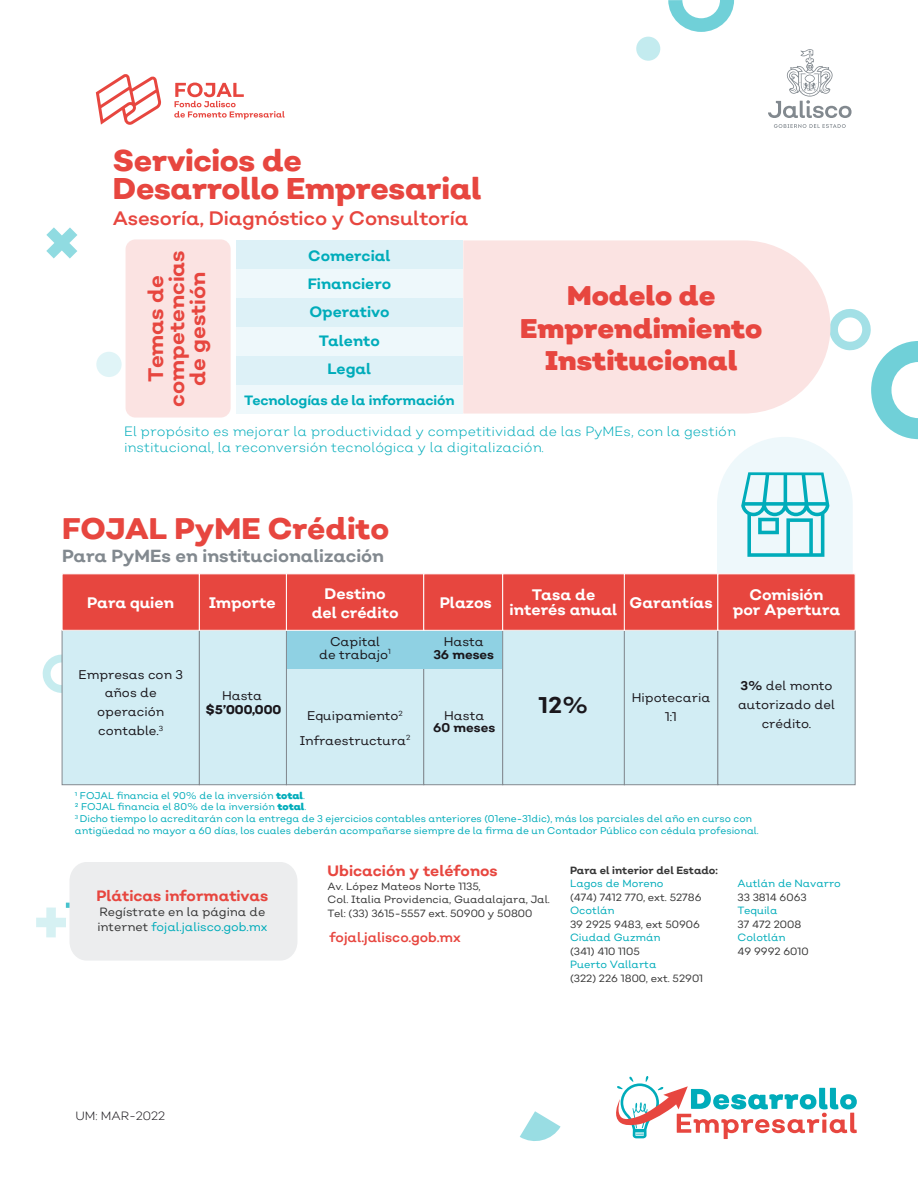
<style>
.page{position:relative;width:918px;height:1188px;background:#fff}
.page>*{position:absolute;margin:0;border:0;box-sizing:border-box;transform-origin:0 0}
.t1{font:800 30px/28.5px "Nutmeg";letter-spacing:-.01em;color:#e7463f}
.t2{font:800 29.85px "Nutmeg";color:#e7463f}
.t3{font:900 27px/32.4px "Nutmeg";color:#e7463f;text-align:center}
.t4{font:700 22.8px "Nutmeg";color:#1a171c}
.t5{font:700 21px/21px "Nutmeg";color:#e7463f;text-align:center}
.t6{font:19.5px "Nutmeg";letter-spacing:-.01em;color:#e7463f}
.t7{font:700 17.55px "Nutmeg";color:#82898f}
.t8{font:700 15.3px/15.3px "Nutmeg";color:#fff;text-align:center}
.t9{font:700 15px/28.2px "Nutmeg";color:#00acba;text-align:justify}
.t10{font:700 15px "Nutmeg";color:#e7463f}
.t11{font:300 13.5px/16.2px "Nutmeg";color:#00acba}
.t12{font:700 13.5px "Nutmeg";letter-spacing:-.01em;color:#00acba}
.t13{font:13.5px "Nutmeg";color:#e7463f}
.t14{font:12.6px/18.9px "Nutmeg";color:#1a171c;text-align:center}
.t15{font:700 12.6px "Nutmeg";color:#1a171c}
.t16{font:800 12.6px "Nutmeg";color:#1a171c}
.t17{font:12px/15px "Nutmeg";color:#373737}
.t18{font:300 12px "Nutmeg";color:#1a171c}
.t19{font:10.5px/13.5px "Nutmeg";color:#373737}
.t20{font:10.5px "Nutmeg";color:#00acba}
.t21{font:700 10.5px "Nutmeg";color:#373737}
.t22{font:9.75px/11.7px "Nutmeg";color:#00acba}
.s1{font-weight:700}
.s2{font-weight:900}
.s3{color:#00acba}
</style>
<div class="page">
<div style="left:126px;top:239px;width:105px;height:179px;background:#fbe3e2;border-radius:10px"></div>
<svg style="left:42px;top:653px;width:20px;height:41px"></svg>
<svg style="left:668px;top:0;width:66px;height:32px"></svg>
<svg style="left:520px;top:1111px;width:41px;height:30px"></svg>
<svg style="left:46px;top:227px;width:31px;height:32px"></svg>
<div style="left:96px;top:352px;width:26px;height:25px;background:#e0f4f7;border-radius:50%"></div>
<svg style="left:636px;top:36px;width:25px;height:25px"></svg>
<div style="left:236px;top:241px;width:227px;height:28px;background:#ddf1f7"></div>
<div style="left:236px;top:269px;width:227px;height:29px;background:#eef8fb"></div>
<div style="left:236px;top:298px;width:227px;height:29px;background:#ddf1f7"></div>
<div style="left:236px;top:327px;width:227px;height:29px;background:#eef8fb"></div>
<div style="left:236px;top:356px;width:227px;height:29px;background:#ddf1f7"></div>
<div style="left:236px;top:385px;width:227px;height:29px;background:#eef8fb"></div>
<div style="left:463px;top:240px;width:365px;height:174px;background:#fbe3e2"></div>
<svg style="left:36px;top:862px;width:261px;height:99px;background:#edeff0"></svg>
<div style="left:286px;top:630px;width:138px;height:155px;background:#d2edf4;border:1px solid #82898f"></div>
<div style="left:424px;top:630px;width:79px;height:155px;background:#d2edf4;border:1px solid #82898f"></div>
<div style="left:286px;top:630px;width:138px;height:39px;background:#8fd1e3"></div>
<div style="left:424px;top:630px;width:79px;height:39px;background:#8fd1e3"></div>
<div style="left:62px;top:630px;width:138px;height:155px;background:#d2edf4;border:1px solid #82898f"></div>
<div style="left:199px;top:630px;width:88px;height:155px;background:#d2edf4;border:1px solid #82898f"></div>
<div style="left:502px;top:630px;width:123px;height:155px;background:#d2edf4;border:1px solid #82898f"></div>
<div style="left:624px;top:630px;width:94px;height:155px;background:#d2edf4;border:1px solid #82898f"></div>
<div style="left:718px;top:630px;width:137px;height:155px;background:#d2edf4"></div>
<div style="left:62px;top:573px;width:138px;height:58px;background:#e7463f;border:1px solid #fff"></div>
<div style="left:199px;top:573px;width:88px;height:58px;background:#e7463f;border:1px solid #fff"></div>
<div style="left:286px;top:573px;width:138px;height:58px;background:#e7463f;border:1px solid #fff"></div>
<div style="left:423px;top:573px;width:80px;height:58px;background:#e7463f;border:1px solid #fff"></div>
<div style="left:502px;top:573px;width:123px;height:58px;background:#e7463f;border:1px solid #fff"></div>
<div style="left:624px;top:573px;width:94px;height:58px;background:#e7463f;border:1px solid #fff"></div>
<div style="left:717px;top:573px;width:139px;height:58px;background:#e7463f;border:1px solid #fff"></div>
<svg style="left:717px;top:308px;width:201px;height:268px"></svg>
<svg style="left:616px;top:1076px;width:241px;height:63px"></svg>
<svg style="left:174px;top:83px;width:111px;height:36px"></svg>
<svg style="left:96px;top:74px;width:65px;height:51px"></svg>
<svg style="left:774px;top:124px;width:72px;height:4px"></svg>
<svg style="left:768px;top:49px;width:84px;height:69px"></svg>
<h1 class="t1" style="left:113px;top:146px;width:370px">Servicios de<br>Desarrollo Empresarial</h1>
<h3 class="t6" style="left:113px;top:205px;width:357px">Asesoría, Diagnóstico y Consultoría</h3>
<h3 class="t5" style="left:145px;top:407px;width:158px;rotate:-90deg">Temas de competencias de gestión</h3>
<h3 class="t9" style="left:308px;top:241px;width:85px">Comercial Financiero Operativo</h3>
<h3 class="t9" style="left:319px;top:327px;width:62px;text-align:center">Talento<br>Legal</h3>
<h3 class="t12" style="left:244px;top:391px;width:212px">Tecnologías de la información</h3>
<h3 class="t3" style="left:520px;top:280px;width:244px">Modelo de<br>Emprendimiento<br>Institucional</h3>
<h3 class="t11" style="left:124px;top:423px;width:613px">El propósito es mejorar la productividad y competitividad de las PyMEs, con la gestión institucional, la reconversión tecnológica y la digitalización.</h3>
<h2 class="t2" style="left:62px;top:509px;width:329px">FOJAL PyME Crédito</h2>
<h3 class="t7" style="left:62px;top:544px;width:324px">Para PyMEs en institucionalización</h3>
<h3 class="t8" style="left:87px;top:594px;width:88px">Para quien</h3>
<h3 class="t8" style="left:209px;top:594px;width:68px">Importe</h3>
<h3 class="t8" style="left:312px;top:584px;width:88px;line-height:18.9px">Destino del crédito</h3>
<h3 class="t8" style="left:440px;top:594px;width:54px">Plazos</h3>
<h3 class="t8" style="left:510px;top:587px;width:109px">Tasa de interés anual</h3>
<h3 class="t8" style="left:629px;top:594px;width:85px">Garantías</h3>
<h3 class="t8" style="left:733px;top:587px;width:109px">Comisión<br>por Apertura</h3>
<p class="t14" style="left:319px;top:636px;width:73px;line-height:12.3px">Capital<br>de trabajo<sup>1</sup></p>
<p class="t14" style="left:444px;top:632px;width:42px">Hasta</p>
<p class="t15" style="left:433px;top:646px;width:62px">36 meses</p>
<p class="t14" style="left:79px;top:664px;width:106px">Empresas con 3 años de operación contable.<sup>3</sup></p>
<p class="t14" style="left:222px;top:686px;width:42px">Hasta</p>
<p class="t16" style="left:206px;top:701px;width:77px">$5’000,000</p>
<p class="t14" style="left:300px;top:703px;width:112px;line-height:24.6px">Equipamiento<sup>2<br></sup>Infraestructura<sup>2</sup></p>
<p class="t14" style="left:444px;top:706px;width:42px">Hasta</p>
<p class="t15" style="left:433px;top:720px;width:63px">60 meses</p>
<h3 class="t4" style="left:539px;top:691px;width:51px">12%</h3>
<p class="t14" style="left:632px;top:688px;width:80px">Hipotecaria<br>1:1</p>
<p class="t14" style="left:738px;top:676px;width:98px"><span class="s1">3%</span> del monto autorizado del crédito.</p>
<p class="t22" style="left:75px;top:789px;width:685px">1 FOJAL financia el 90% de la inversión <span class="s2">total</span>.<br>2 FOJAL financia el 80% de la inversión <span class="s2">total</span>.<br><sup>3</sup> Dicho tiempo lo acreditarán con la entrega de 3 ejercicios contables anteriores (01ene-31dic), más los parciales del año en curso con antigüedad no mayor a 60 días, los cuales deberán acompañarse siempre de la firma de un Contador Público con cédula profesional.</p>
<h3 class="t10" style="left:96px;top:886px;width:173px">Pláticas informativas</h3>
<p class="t17" style="left:97px;top:904px;width:171px">Regístrate en la página de internet <span class="s3">fojal.jalisco.gob.mx</span></p>
<p class="t18" style="left:75px;top:1109px;width:91px">UM: MAR-2022</p>
<h3 class="t10" style="left:328px;top:861px;width:172px">Ubicación y teléfonos</h3>
<p class="t19" style="left:328px;top:879px;width:224px">Av. López Mateos Norte 1135,<br>Col. Italia Providencia, Guadalajara, Jal.<br>Tel: (33) 3615-5557 ext. 50900 y 50800</p>
<h3 class="t13" style="left:329px;top:928px;width:133px">fojal.jalisco.gob.mx</h3>
<p class="t21" style="left:570px;top:863px;width:149px">Para el interior del Estado:</p>
<p class="t20" style="left:570px;top:877px;width:95px">Lagos de Moreno</p>
<p class="t19" style="left:570px;top:890px;width:133px">(474) 7412 770, ext. 52786</p>
<p class="t20" style="left:570px;top:904px;width:46px">Ocotlán</p>
<p class="t19" style="left:570px;top:917px;width:131px">39 2925 9483, ext 50906</p>
<p class="t20" style="left:570px;top:931px;width:92px">Ciudad Guzmán</p>
<p class="t19" style="left:570px;top:944px;width:71px">(341) 410 1105</p>
<p class="t20" style="left:570px;top:958px;width:88px">Puerto Vallarta</p>
<p class="t19" style="left:570px;top:971px;width:135px">(322) 226 1800, ext. 52901</p>
<p class="t20" style="left:738px;top:877px;width:105px">Autlán de Navarro</p>
<p class="t19" style="left:738px;top:890px;width:71px">33 3814 6063</p>
<p class="t20" style="left:738px;top:904px;width:41px">Tequila</p>
<p class="t19" style="left:738px;top:917px;width:65px">37 472 2008</p>
<p class="t20" style="left:738px;top:931px;width:49px">Colotlán</p>
<p class="t19" style="left:738px;top:944px;width:73px">49 9992 6010</p>
</div>
